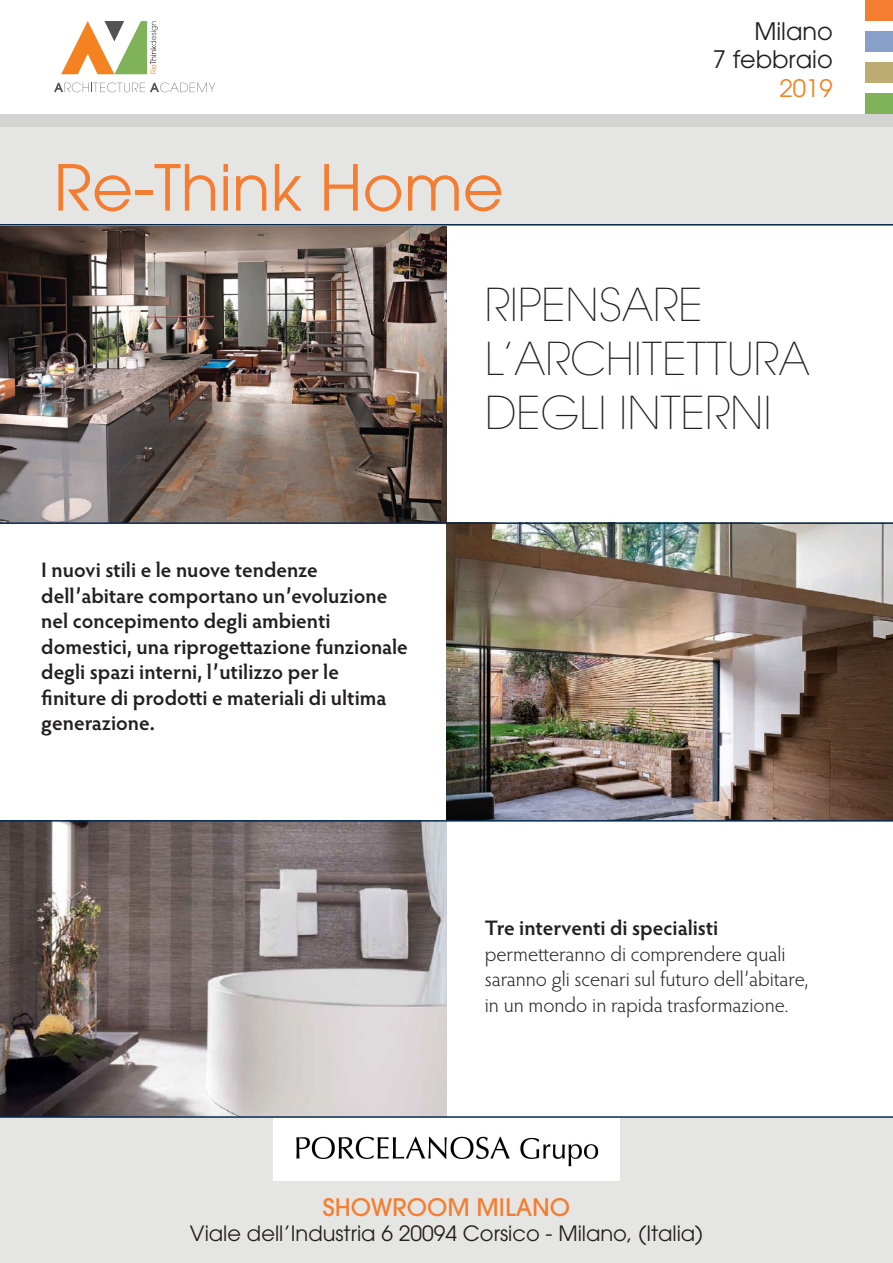
<style>
.page{position:relative;width:893px;height:1263px;background:#fff}
.page>*{position:absolute;margin:0;border:0;box-sizing:border-box;transform-origin:0 0}
.t1{font:63px "Avant Garde";color:#f47d31}
.t2{font:200 45px "Avant Garde";color:#231f20}
.t3{font:24px "Avant Garde";color:#231f20}
.t4{font:500 24px "Avant Garde";color:#f47d31}
.t5{font:24px "Avant Garde";color:#f58220}
.t6{font:600 21px/25.5px "Hypatia Sans Pro";color:#231f20}
.t7{font:300 21px "Hypatia Sans Pro";color:#231f20}
.t8{font:21px "Avant Garde";color:#231f20}
</style>
<div class="page">
<img style="left:0;top:225px;width:446px;height:297px">
<img style="left:0;top:822px;width:446px;height:294px">
<img style="left:446px;top:524px;width:447px;height:296px">
<div style="left:0;top:114px;width:893px;height:111px;background:#e5e6e4"></div>
<div style="left:0;top:1118px;width:893px;height:145px;background:#e5e6e4"></div>
<hr style="left:0;top:522px;width:893px;height:2px;background:#042a51">
<hr style="left:0;top:224px;width:893px;height:1px;background:#042a51">
<hr style="left:0;top:820px;width:893px;height:2px;background:#042a51">
<div style="left:273px;top:1118px;width:347px;height:63px;background:#fff"></div>
<img style="left:296px;top:1136px;width:303px;height:31px">
<hr style="left:0;top:1116px;width:893px;height:2px;background:#042a51">
<div style="left:866px;top:0;width:27px;height:21px;background:#f47d31"></div>
<div style="left:866px;top:31px;width:27px;height:21px;background:#879fc9"></div>
<div style="left:866px;top:62px;width:27px;height:21px;background:#bdab74"></div>
<div style="left:866px;top:93px;width:27px;height:21px;background:#80b359"></div>
<svg style="left:54px;top:83px;width:161px;height:9px"></svg>
<svg style="left:61px;top:21px;width:97px;height:53px"></svg>
<div style="left:0;top:114px;width:893px;height:13px;background:#d3d3d1"></div>
<p class="t1" style="left:54px;top:150px;width:451px">Re-Think Home</p>
<p class="t3" style="left:754px;top:17px;width:80px">Milano</p>
<p class="t3" style="left:713px;top:46px;width:121px">7 febbraio</p>
<p class="t5" style="left:779px;top:74px;width:55px">2019</p>
<p class="t6" style="left:41px;top:556px;width:348px">I nuovi stili e le nuove tendenze dell’abitare comportano un’evoluzione</p>
<p class="t6" style="left:41px;top:607px;width:368px">nel concepimento degli ambienti domestici, una riprogettazione funzionale degli spazi interni, l’utilizzo per le finiture di prodotti e materiali di ultima generazione.</p>
<p class="t2" style="left:485px;top:278px;width:219px">RIPENSARE</p>
<p class="t2" style="left:485px;top:332px;width:326px">L’ARCHITETTURA</p>
<p class="t2" style="left:485px;top:386px;width:288px">DEGLI INTERNI</p>
<p class="t6" style="left:485px;top:914px;width:235px">Tre interventi di specialisti</p>
<p class="t7" style="left:485px;top:940px;width:302px">permetteranno di comprendere quali</p>
<p class="t7" style="left:485px;top:965px;width:325px">saranno gli scenari sul futuro dell’abitare,</p>
<p class="t7" style="left:485px;top:991px;width:305px">in un mondo in rapida trasformazione.</p>
<p class="t4" style="left:323px;top:1192px;width:249px">SHOWROOM MILANO</p>
<p class="t8" style="left:190px;top:1221px;width:515px">Viale dell’Industria 6 20094 Corsico - Milano, (Italia)</p>
</div>
